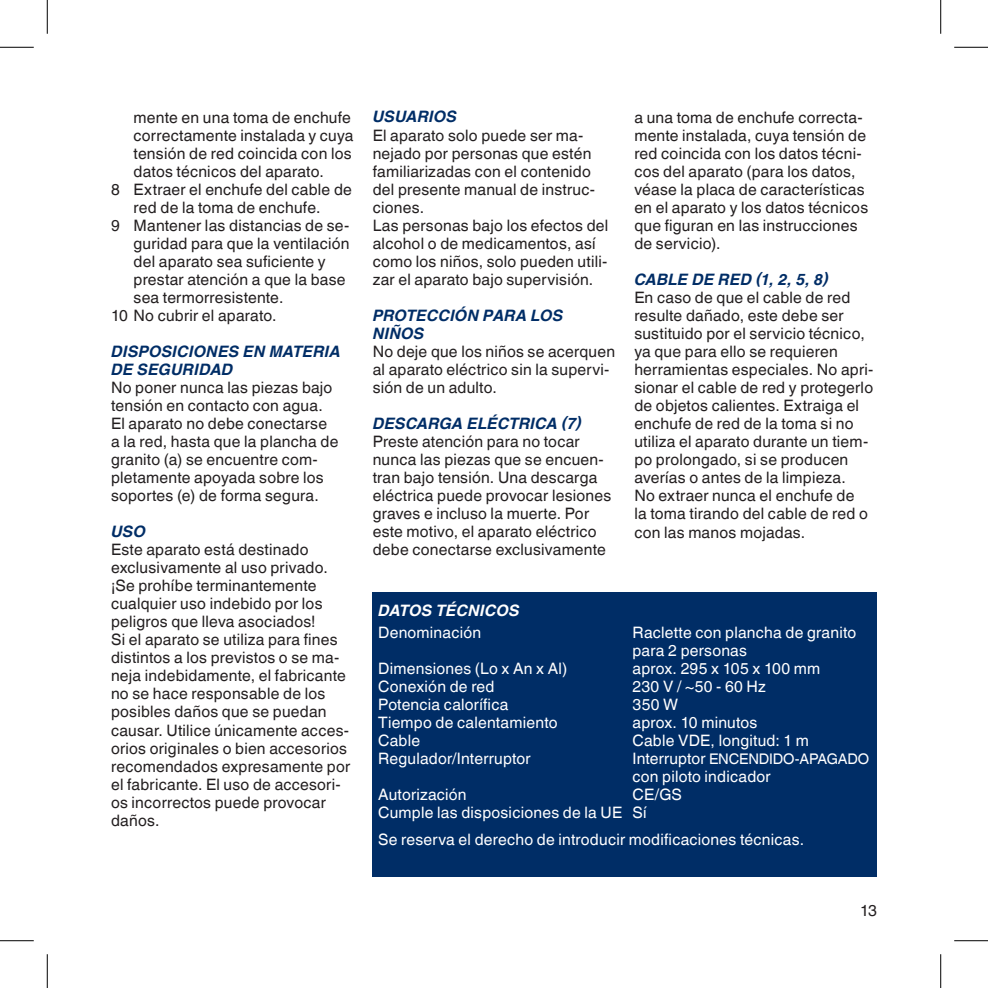
<style>
.page{position:relative;width:988px;height:988px;background:#fff}
.page>*{position:absolute;margin:0;border:0;box-sizing:border-box;transform-origin:0 0}
.t1{font:15.75px/18px "Helvetica World";letter-spacing:.015em;color:#231f20}
.t2{font:15.75px/18px "Helvetica World";letter-spacing:.015em;color:#fff}
.t3{font:italic 700 15.75px/18px "Helvetica World";letter-spacing:.015em;color:#002d66}
.t4{font:italic 700 15.75px "Helvetica World";letter-spacing:.01em;color:#fff}
.t5{font:14.62px "Helvetica World";letter-spacing:-.015em;color:#fff}
.s1{font-size:15.75px}
</style>
<div class="page">
<div style="left:373px;top:592px;width:503px;height:284px;background:#002d66"></div>
<hr style="left:0;top:47px;width:34px;height:1px;background:#000">
<hr style="left:954px;top:47px;width:33px;height:1px;background:#000">
<hr style="left:0;top:940px;width:34px;height:1px;background:#000">
<hr style="left:954px;top:940px;width:33px;height:1px;background:#000">
<hr style="left:47px;top:0;width:1px;height:34px;background:#000">
<hr style="left:47px;top:954px;width:1px;height:33px;background:#000">
<hr style="left:940px;top:0;width:1px;height:34px;background:#000">
<hr style="left:940px;top:954px;width:1px;height:33px;background:#000">
<p class="t1" style="left:134px;top:109px;width:219px">mente en una toma de enchufe</p>
<p class="t1" style="left:134px;top:127px;width:221px">correctamente instalada y cuya</p>
<p class="t1" style="left:134px;top:145px;width:219px">tensión de red coincida con los</p>
<p class="t1" style="left:134px;top:163px;width:192px">datos técnicos del aparato.</p>
<p class="t1" style="left:111px;top:181px;width:242px">8 Extraer el enchufe del cable de</p>
<p class="t1" style="left:134px;top:199px;width:188px">red de la toma de enchufe.</p>
<p class="t1" style="left:111px;top:217px;width:240px">9 Mantener las distancias de se-</p>
<p class="t1" style="left:133px;top:235px;width:217px">guridad para que la ventilación</p>
<p class="t1" style="left:133px;top:253px;width:194px">del aparato sea suficiente y</p>
<p class="t1" style="left:133px;top:271px;width:213px">prestar atención a que la base</p>
<p class="t1" style="left:133px;top:289px;width:151px">sea termorresistente.</p>
<p class="t1" style="left:111px;top:307px;width:167px">10 No cubrir el aparato.</p>
<p class="t3" style="left:111px;top:343px;width:231px">DISPOSICIONES EN MATERIA<br>DE SEGURIDAD</p>
<p class="t1" style="left:111px;top:379px;width:229px">No poner nunca las piezas bajo tensión en contacto con agua.<br>El aparato no debe conectarse a la red, hasta que la plancha de granito (a) se encuentre com&shy;pletamente apoyada sobre los soportes (e) de forma segura.</p>
<p class="t3" style="left:111px;top:523px;width:36px">USO</p>
<p class="t1" style="left:111px;top:541px;width:241px">Este aparato está destinado exclusivamente al uso privado. ¡Se prohíbe terminantemente cualquier uso indebido por los peligros que lleva asociados!<br>Si el aparato se utiliza para fines distintos a los previstos o se ma&shy;neja indebidamente, el fabricante no se hace responsable de los posibles daños que se puedan causar. Utilice únicamente acces&shy;orios originales o bien accesorios recomendados expresamente por el fabricante. El uso de accesori&shy;os incorrectos puede provocar daños.</p>
<p class="t3" style="left:372px;top:108px;width:85px">USUARIOS</p>
<p class="t1" style="left:372px;top:126px;width:237px">El aparato solo puede ser ma&shy;nejado por personas que estén familiarizadas con el contenido del presente manual de instruc&shy;ciones.<br>Las personas bajo los efectos del alcohol o de medicamentos, así como los niños, solo pueden utili&shy;zar el aparato bajo supervisión.</p>
<p class="t3" style="left:372px;top:306px;width:192px">PROTECCIÓN PARA LOS<br>NIÑOS</p>
<p class="t1" style="left:372px;top:342px;width:244px">No deje que los niños se acerquen al aparato eléctrico sin la supervi&shy;sión de un adulto.</p>
<p class="t3" style="left:372px;top:414px;width:211px">DESCARGA ELÉCTRICA (7)</p>
<p class="t1" style="left:372px;top:432px;width:240px">Preste atención para no tocar nunca las piezas que se encuen&shy;tran bajo tensión. Una descarga eléctrica puede provocar lesiones graves e incluso la muerte. Por este motivo, el aparato eléctrico debe conectarse exclusivamente</p>
<p class="t1" style="left:634px;top:109px;width:235px">a una toma de enchufe correcta&shy;mente instalada, cuya tensión de red coincida con los datos técni&shy;cos del aparato (para los datos, véase la placa de características en el aparato y los datos técnicos que figuran en las instrucciones de servicio).</p>
<p class="t3" style="left:634px;top:271px;width:196px">CABLE DE RED (1, 2, 5, 8)</p>
<p class="t1" style="left:634px;top:289px;width:241px">En caso de que el cable de red resulte dañado, este debe ser sustituido por el servicio técnico, ya que para ello se requieren herramientas especiales. No apri&shy;sionar el cable de red y protegerlo de objetos calientes. Extraiga el enchufe de red de la toma si no utiliza el aparato durante un tiem&shy;po prolongado, si se producen averías o antes de la limpieza.<br>No extraer nunca el enchufe de<br>la toma tirando del cable de red o con las manos mojadas.</p>
<p class="t4" style="left:378px;top:601px;width:143px">DATOS TÉCNICOS</p>
<p class="t2" style="left:378px;top:623px;width:104px">Denominación</p>
<p class="t2" style="left:632px;top:623px;width:225px">Raclette con plancha de granito para 2 personas</p>
<p class="t2" style="left:378px;top:659px;width:191px">Dimensiones (Lo x An x Al)</p>
<p class="t2" style="left:632px;top:659px;width:189px">aprox. 295 x 105 x 100 mm</p>
<p class="t2" style="left:378px;top:677px;width:118px">Conexión de red</p>
<p class="t2" style="left:632px;top:677px;width:135px">230 V / ~50 - 60 Hz</p>
<p class="t2" style="left:378px;top:695px;width:132px">Potencia calorífica</p>
<p class="t2" style="left:632px;top:695px;width:47px">350 W</p>
<p class="t2" style="left:378px;top:713px;width:181px">Tiempo de calentamiento</p>
<p class="t2" style="left:632px;top:713px;width:126px">aprox. 10 minutos</p>
<p class="t2" style="left:378px;top:731px;width:43px">Cable</p>
<p class="t2" style="left:632px;top:731px;width:178px">Cable VDE, longitud: 1 m</p>
<p class="t2" style="left:378px;top:749px;width:154px">Regulador/Interruptor</p>
<p class="t5" style="left:632px;top:750px;width:238px"><span class="s1">Interruptor</span> ENCENDIDO-APAGADO</p>
<p class="t2" style="left:632px;top:767px;width:140px">con piloto indicador</p>
<p class="t2" style="left:378px;top:785px;width:90px">Autorización</p>
<p class="t2" style="left:378px;top:785px;width:305px;text-indent:254px">CE/GS<br>Cumple las disposiciones de la UE Sí</p>
<p class="t2" style="left:378px;top:830px;width:427px">Se reserva el derecho de introducir modificaciones técnicas.</p>
<p class="t1" style="left:860px;top:901px;width:18px">13</p>
</div>
